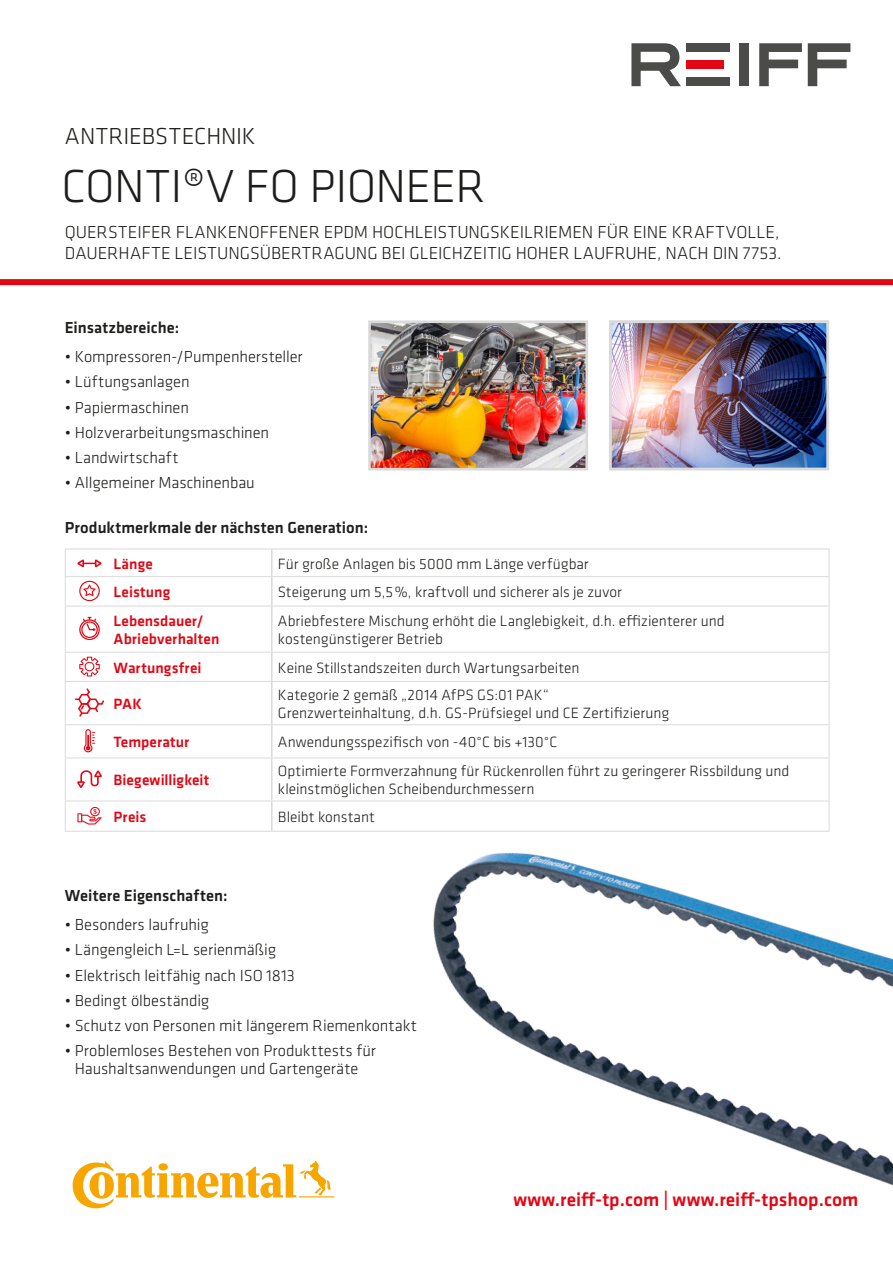
<style>
.page{position:relative;width:893px;height:1263px;background:#fff}
.page>*{position:absolute;margin:0;border:0;box-sizing:border-box;transform-origin:0 0}
.t1{font:300 48px "Klavika";letter-spacing:-.01em;color:#1d1d1b}
.t2{font:300 24px "Klavika";color:#1d1d1b}
.t3{font:500 19.5px "Klavika";color:#e30614}
.t4{font:300 18px/21.6px "Klavika";letter-spacing:-.005em;color:#1d1d1b}
.t5{font:300 16.5px/18px "Klavika";letter-spacing:-.005em;color:#1d1d1b;text-align:center}
.t6{font:500 16.5px "Klavika";color:#1d1d1b}
.t7{font:300 15.45px/18.3px "Klavika";color:#1d1d1b}
.t8{font:500 15.45px/18.3px "Klavika";letter-spacing:.005em;color:#e30614}
</style>
<div class="page">
<img style="left:373px;top:700px;width:520px;height:486px">
<div style="left:686px;top:78px;width:44px;height:8px;background:#4b4b4a"></div>
<div style="left:686px;top:60px;width:38px;height:9px;background:#e30614"></div>
<div style="left:740px;top:43px;width:9px;height:43px;background:#4b4b4a"></div>
<div style="left:686px;top:43px;width:44px;height:9px;background:#4b4b4a"></div>
<svg style="left:631px;top:43px;width:50px;height:43px"></svg>
<svg style="left:759px;top:43px;width:43px;height:43px"></svg>
<svg style="left:808px;top:43px;width:42px;height:43px"></svg>
<div style="left:0;top:279px;width:893px;height:6px;background:#e30614"></div>
<img style="left:613px;top:324px;width:212px;height:142px">
<div style="left:609px;top:320px;width:220px;height:150px;border:3px solid #dadada"></div>
<img style="left:372px;top:324px;width:212px;height:142px">
<div style="left:368px;top:320px;width:220px;height:150px;border:3px solid #dadada"></div>
<hr style="left:65px;top:549px;width:207px;height:1px;background:#dadada">
<hr style="left:272px;top:549px;width:557px;height:1px;background:#dadada">
<hr style="left:65px;top:576px;width:207px;height:1px;background:#dadada">
<svg style="left:65px;top:550px;width:1px;height:56px"></svg>
<hr style="left:272px;top:576px;width:557px;height:1px;background:#dadada">
<svg style="left:829px;top:549px;width:1px;height:57px"></svg>
<hr style="left:65px;top:606px;width:207px;height:1px;background:#dadada">
<hr style="left:65px;top:606px;width:1px;height:46px;background:#dadada">
<hr style="left:272px;top:606px;width:557px;height:1px;background:#dadada">
<hr style="left:829px;top:606px;width:1px;height:46px;background:#dadada">
<hr style="left:65px;top:652px;width:207px;height:1px;background:#dadada">
<svg style="left:65px;top:653px;width:1px;height:28px"></svg>
<hr style="left:272px;top:652px;width:557px;height:1px;background:#dadada">
<svg style="left:829px;top:652px;width:1px;height:29px"></svg>
<hr style="left:65px;top:681px;width:207px;height:1px;background:#dadada">
<hr style="left:65px;top:682px;width:1px;height:42px;background:#dadada">
<hr style="left:272px;top:681px;width:557px;height:1px;background:#dadada">
<hr style="left:829px;top:682px;width:1px;height:42px;background:#dadada">
<hr style="left:65px;top:724px;width:207px;height:1px;background:#dadada">
<hr style="left:65px;top:725px;width:1px;height:32px;background:#dadada">
<hr style="left:272px;top:724px;width:557px;height:1px;background:#dadada">
<hr style="left:829px;top:725px;width:1px;height:32px;background:#dadada">
<hr style="left:65px;top:757px;width:207px;height:1px;background:#dadada">
<hr style="left:65px;top:758px;width:1px;height:43px;background:#dadada">
<hr style="left:272px;top:757px;width:557px;height:1px;background:#dadada">
<hr style="left:829px;top:758px;width:1px;height:43px;background:#dadada">
<hr style="left:65px;top:801px;width:207px;height:1px;background:#dadada">
<hr style="left:65px;top:801px;width:1px;height:30px;background:#dadada">
<hr style="left:272px;top:801px;width:557px;height:1px;background:#dadada">
<hr style="left:829px;top:801px;width:1px;height:30px;background:#dadada">
<hr style="left:65px;top:831px;width:207px;height:1px;background:#dadada">
<hr style="left:272px;top:831px;width:557px;height:1px;background:#dadada">
<hr style="left:271px;top:549px;width:2px;height:27px;background:#dadada">
<hr style="left:271px;top:577px;width:2px;height:29px;background:#dadada">
<hr style="left:271px;top:606px;width:2px;height:46px;background:#dadada">
<hr style="left:271px;top:652px;width:2px;height:29px;background:#dadada">
<hr style="left:271px;top:682px;width:2px;height:42px;background:#dadada">
<hr style="left:271px;top:725px;width:2px;height:32px;background:#dadada">
<hr style="left:271px;top:758px;width:2px;height:43px;background:#dadada">
<hr style="left:271px;top:801px;width:2px;height:30px;background:#dadada">
<svg style="left:79px;top:617px;width:21px;height:23px"></svg>
<svg style="left:79px;top:657px;width:21px;height:19px"></svg>
<svg style="left:75px;top:688px;width:29px;height:29px"></svg>
<svg style="left:79px;top:581px;width:21px;height:20px"></svg>
<svg style="left:84px;top:729px;width:11px;height:23px"></svg>
<svg style="left:77px;top:770px;width:25px;height:18px"></svg>
<svg style="left:77px;top:807px;width:25px;height:17px"></svg>
<svg style="left:73px;top:1161px;width:261px;height:47px"></svg>
<svg style="left:77px;top:559px;width:24px;height:8px"></svg>
<h2 class="t2" style="left:65px;top:121px;width:192px">ANTRIEBSTECHNIK</h2>
<h1 class="t1" style="left:62px;top:157px;width:425px">CONTI®V FO PIONEER</h1>
<p class="t4" style="left:65px;top:221px;width:718px">QUERSTEIFER FLANKENOFFENER EPDM HOCHLEISTUNGSKEILRIEMEN FÜR EINE KRAFTVOLLE,<br>DAUERHAFTE LEISTUNGSÜBERTRAGUNG BEI GLEICHZEITIG HOHER LAUFRUHE, NACH DIN 7753.</p>
<p class="t6" style="left:65px;top:316px;width:116px">Einsatzbereiche:</p>
<p class="t5" style="left:65px;top:347px;width:239px">• Kompressoren-/Pumpenhersteller</p>
<p class="t5" style="left:65px;top:373px;width:126px">• Lüftungsanlagen</p>
<p class="t5" style="left:65px;top:398px;width:126px">• Papiermaschinen</p>
<p class="t5" style="left:65px;top:423px;width:206px">• Holzverarbeitungsmaschinen</p>
<p class="t5" style="left:65px;top:448px;width:115px">• Landwirtschaft</p>
<p class="t5" style="left:65px;top:474px;width:192px">• Allgemeiner Maschinenbau</p>
<p class="t6" style="left:65px;top:517px;width:305px">Produktmerkmale der nächsten Generation:</p>
<p class="t8" style="left:114px;top:554px;width:41px">Länge</p>
<p class="t7" style="left:278px;top:554px;width:312px">Für große Anlagen bis 5000 mm Länge verfügbar</p>
<p class="t8" style="left:114px;top:582px;width:58px">Leistung</p>
<p class="t7" style="left:278px;top:583px;width:346px">Steigerung um 5,5%, kraftvoll und sicherer als je zuvor</p>
<p class="t8" style="left:114px;top:611px;width:107px">Lebensdauer/<br>Abriebverhalten</p>
<p class="t7" style="left:278px;top:611px;width:448px">Abriebfestere Mischung erhöht die Langlebigkeit, d.h. effizienterer und kostengünstigerer Betrieb</p>
<p class="t8" style="left:114px;top:658px;width:90px">Wartungsfrei</p>
<p class="t7" style="left:278px;top:658px;width:303px">Keine Stillstandszeiten durch Wartungsarbeiten</p>
<p class="t8" style="left:114px;top:694px;width:30px">PAK</p>
<p class="t7" style="left:278px;top:685px;width:393px">Kategorie 2 gemäß „2014 AfPS GS:01 PAK“<br>Grenzwerteinhaltung, d.h. GS-Prüfsiegel und CE Zertifizierung</p>
<p class="t8" style="left:114px;top:732px;width:77px">Temperatur</p>
<p class="t7" style="left:278px;top:733px;width:281px">Anwendungsspezifisch von -40°C bis +130°C</p>
<p class="t8" style="left:114px;top:770px;width:97px">Biegewilligkeit</p>
<p class="t7" style="left:278px;top:762px;width:513px">Optimierte Formverzahnung für Rückenrollen führt zu geringerer Rissbildung und kleinstmöglichen Scheibendurchmessern</p>
<p class="t8" style="left:114px;top:807px;width:34px">Preis</p>
<p class="t7" style="left:278px;top:807px;width:99px">Bleibt konstant</p>
<p class="t6" style="left:65px;top:884px;width:164px">Weitere Eigenschaften:</p>
<p class="t5" style="left:65px;top:915px;width:146px">• Besonders laufruhig</p>
<p class="t5" style="left:65px;top:941px;width:213px">• Längengleich L=L serienmäßig</p>
<p class="t5" style="left:65px;top:966px;width:232px">• Elektrisch leitfähig nach ISO 1813</p>
<p class="t5" style="left:65px;top:991px;width:146px">• Bedingt ölbeständig</p>
<p class="t5" style="left:65px;top:1016px;width:354px">• Schutz von Personen mit längerem Riemenkontakt</p>
<p class="t5" style="left:65px;top:1042px;width:313px">• Problemloses Bestehen von Produkttests für<br>Haushaltsanwendungen und Gartengeräte</p>
<p class="t3" style="left:513px;top:1187px;width:346px">www.reiff-tp.com | www.reiff-tpshop.com</p>
</div>
